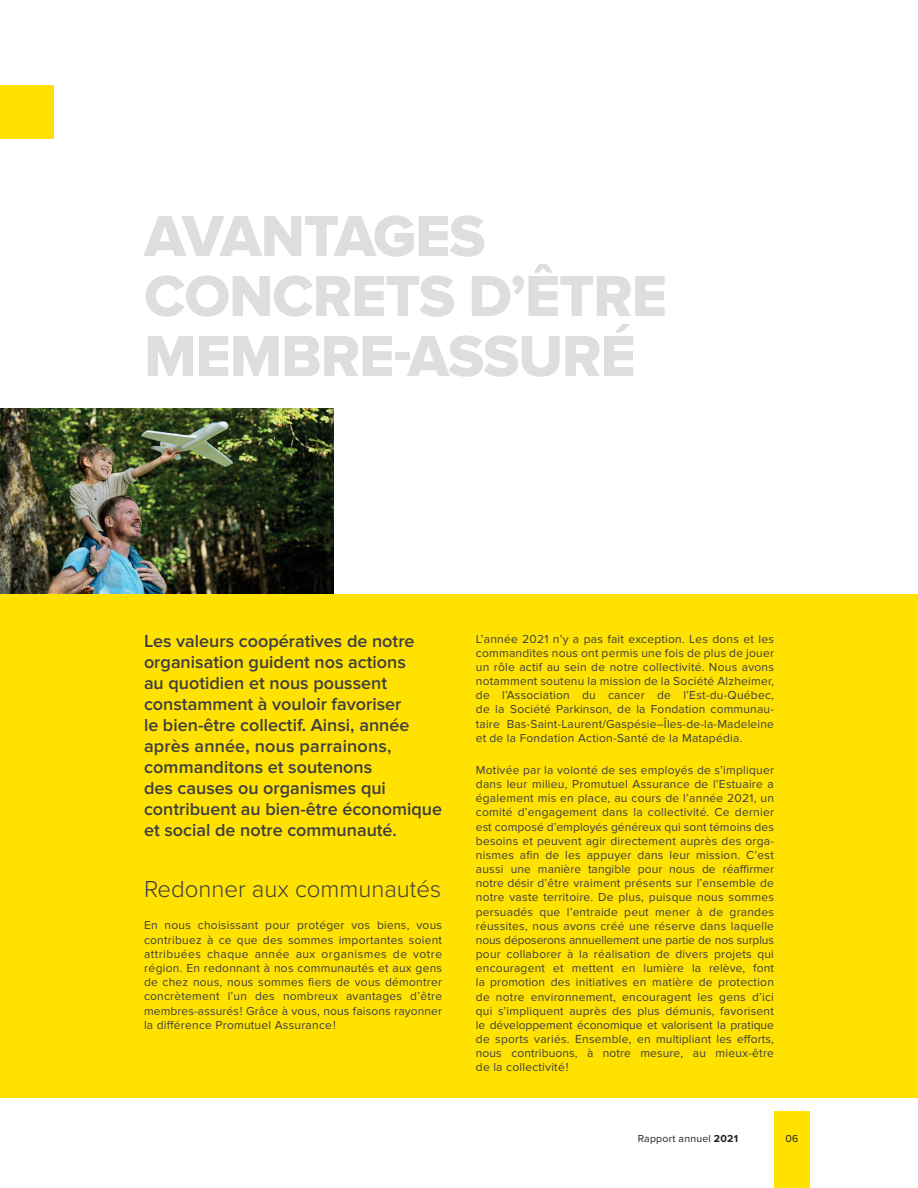
<style>
.page{position:relative;width:918px;height:1188px;background:#fff}
.page>*{position:absolute;margin:0;border:0;box-sizing:border-box;transform-origin:0 0}
.t1{font:60px/60px "Proxima Nova Extrabld";letter-spacing:-.02em;color:#dddee0}
.t2{font:300 24px "Proxima Nova";color:#3e3e3f}
.t3{font:600 18px/21px "Proxima Nova";color:#3e3e3f}
.t4{font:12px/14.1px "Proxima Nova";letter-spacing:.02em;color:#3e3e3f;text-align:justify}
.t5{font:10.5px "Proxima Nova";letter-spacing:.02em;color:#231f20}
.s1{font-weight:700}
</style>
<div class="page">
<div style="left:0;top:594px;width:918px;height:504px;background:#ffe201"></div>
<img style="left:0;top:409px;width:334px;height:185px">
<div style="left:0;top:86px;width:54px;height:54px;background:#ffe201"></div>
<div style="left:774px;top:1112px;width:36px;height:76px;background:#ffe201"></div>
<h1 class="t1" style="left:144px;top:208px;width:524px">AVANTAGES<br>CONCRETS D’ÊTRE<br>MEMBRE-ASSURÉ</h1>
<p class="t3" style="left:144px;top:630px;width:300px">Les valeurs coopératives de notre organisation guident nos actions<br>au quotidien et nous poussent constamment à vouloir favoriser<br>le bien-être collectif. Ainsi, année après année, nous parrainons, commanditons et soutenons<br>des causes ou organismes qui contribuent au bien-être économique et social de notre communauté.</p>
<h2 class="t2" style="left:144px;top:875px;width:299px">Redonner aux communautés</h2>
<p class="t4" style="left:144px;top:918px;width:300px">En nous choisissant pour protéger vos biens, vous contribuez à ce que des sommes importantes soient attribuées chaque année aux organismes de votre région. En redonnant à nos communautés et aux gens de chez nous, nous sommes fiers de vous démontrer concrètement l’un des nombreux avantages d’être membres-assurés ! Grâce à vous, nous faisons rayonner la différence Promutuel Assurance !</p>
<p class="t4" style="left:476px;top:632px;width:300px">L’année 2021 n’y a pas fait exception. Les dons et les commandites nous ont permis une fois de plus de jouer un rôle actif au sein de notre collectivité. Nous avons notamment soutenu la mission de la Société Alzheimer, de l’Association du cancer de l’Est-du-Québec, de la Société Parkinson, de la Fondation communau&shy;taire Bas-Saint-Laurent/Gaspésie–Îles-de-la-Madeleine et de la Fondation Action-Santé de la Matapédia.</p>
<p class="t4" style="left:476px;top:763px;width:300px">Motivée par la volonté de ses employés de s’impliquer dans leur milieu, Promutuel Assurance de l’Estuaire a également mis en place, au cours de l’année 2021, un comité d’engagement dans la collectivité. Ce dernier est composé d’employés généreux qui sont témoins des besoins et peuvent agir directement auprès des orga&shy;nismes afin de les appuyer dans leur mission. C’est aussi une manière tangible pour nous de réaffirmer notre désir d’être vraiment présents sur l’ensemble de notre vaste territoire. De plus, puisque nous sommes persuadés que l’entraide peut mener à de grandes réussites, nous avons créé une réserve dans laquelle nous déposerons annuellement une partie de nos surplus pour collaborer à la réalisation de divers projets qui encouragent et mettent en lumière la relève, font la promotion des initiatives en matière de protection de notre environnement, encouragent les gens d’ici qui s’impliquent auprès des plus démunis, favorisent le développement économique et valorisent la pratique de sports variés. Ensemble, en multipliant les efforts, nous contribuons, à notre mesure, au mieux-être de la collectivité !</p>
<p class="t5" style="left:638px;top:1133px;width:102px">Rapport annuel <span class="s1">2021</span></p>
<p class="t5" style="left:786px;top:1133px;width:14px">06</p>
</div>
